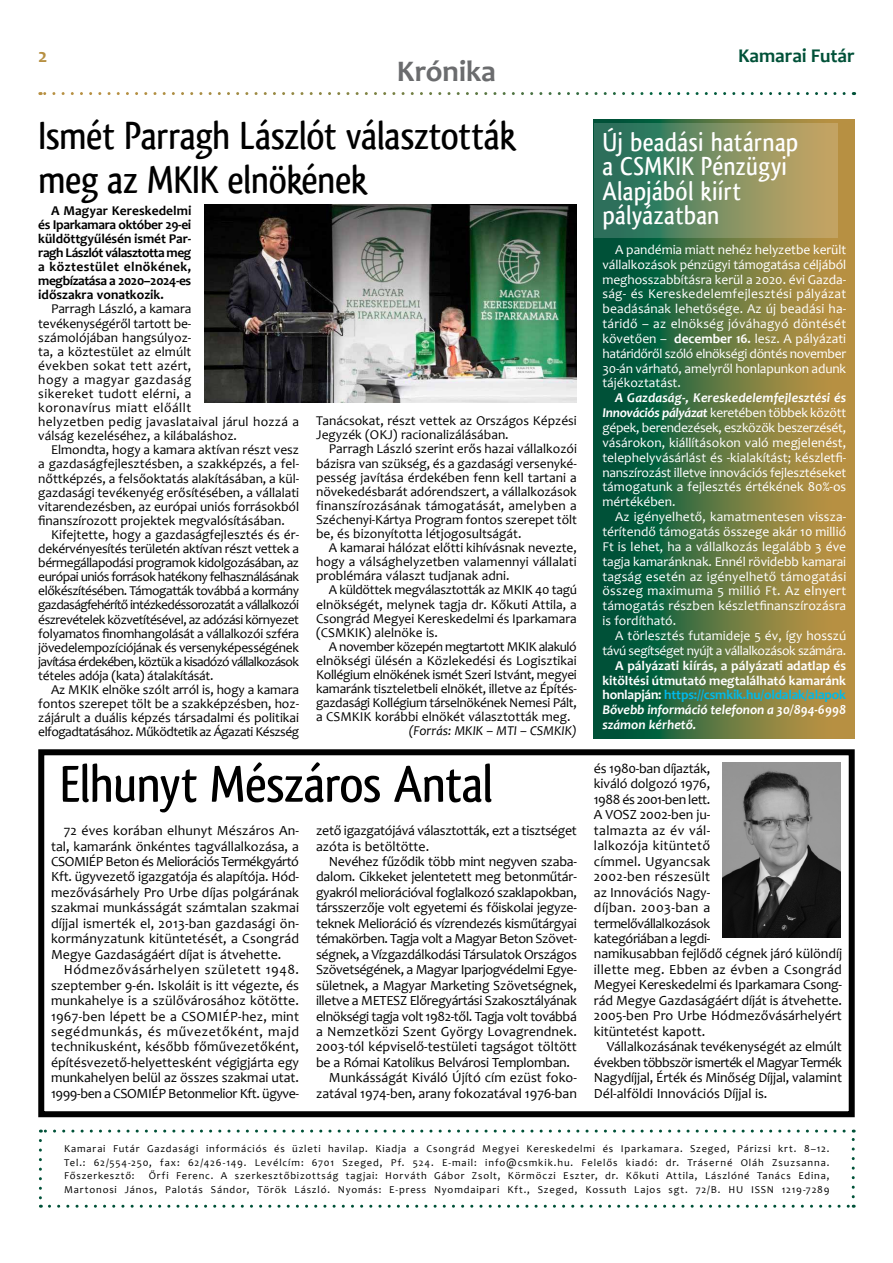
<style>
.page{position:relative;width:893px;height:1263px;background:#fff}
.page>*{position:absolute;margin:0;border:0;box-sizing:border-box;transform-origin:0 0}
.t1{font:500 54px "Qlassik";letter-spacing:-.015em;color:#000}
.t2{font:500 40.5px/43.5px "Qlassik";letter-spacing:-.01em;color:#000}
.t3{font:700 30px "Candara";letter-spacing:-.005em;color:#6b6c6e}
.t4{font:500 27px/24.3px "Qlassik";letter-spacing:.01em;color:#fff}
.t5{font:700 19.5px "Candara";color:#005138}
.t6{font:700 19.5px "Candara";color:#b79042}
.t7{font:13.95px/15.5px "Candara";letter-spacing:-.015em;color:#000;text-align:justify}
.t8{font:13.95px "Candara";letter-spacing:.005em;color:#000}
.t9{font:13.95px "Candara";letter-spacing:.01em;color:#000}
.t10{font:13.5px/14.1px "Candara";color:#000;text-align:justify}
.t11{font:13.5px/14.9px "Candara";color:#fff;text-align:justify}
.t12{font:13.5px/14.1px "Candara";letter-spacing:.02em;color:#000}
.t13{font:700 13.5px/14.9px "Candara";letter-spacing:-.015em;color:#fff;text-align:justify}
.t14{font:700 13.5px/14.1px "Candara";color:#000;text-align:justify}
.t15{font:13.5px/14.9px "Candara";letter-spacing:-.03em;color:#fff;text-align:right}
.t16{font:italic 13.5px "Candara";color:#000}
.t17{font:10.5px/13.5px "Candara";letter-spacing:.08em;color:#000;text-align:justify}
.s1{font-weight:700}
.s2{font-weight:700;font-style:italic}
.s3{color:#00b9e9}
.s4{font-style:italic}
</style>
<div class="page">
<svg style="left:594px;top:119px;width:261px;height:619px;background:#5d7640"></svg>
<svg style="left:40px;top:92px;width:804px;height:3px"></svg>
<svg style="left:39px;top:1140px;width:3px;height:68px"></svg>
<svg style="left:49px;top:1205px;width:805px;height:3px"></svg>
<svg style="left:852px;top:1129px;width:3px;height:68px"></svg>
<svg style="left:40px;top:1129px;width:804px;height:3px"></svg>
<img style="left:204px;top:205px;width:373px;height:198px">
<div style="left:38px;top:749px;width:817px;height:368px;border:6px solid #000"></div>
<img style="left:723px;top:763px;width:118px;height:174px">
<svg style="left:594px;top:123px;width:244px;height:115px;background:#738c61"></svg>
<h3 class="t6" style="left:38px;top:43px;width:11px">2</h3>
<h3 class="t5" style="left:738px;top:43px;width:118px">Kamarai Futár</h3>
<h3 class="t3" style="left:397px;top:53px;width:101px">Krónika</h3>
<h2 class="t2" style="left:38px;top:114px;width:479px">Ismét Parragh Lászlót választották meg az MKIK elnökének</h2>
<p class="t14" style="left:38px;top:203px;width:155px;text-indent:13px">A Magyar Kereskedelmi és Iparkamara október 29-ei küldöttgyűlésén ismét Par&shy;ragh Lászlót választotta meg a köztestület elnökének, megbízatása a 2020–2024-es időszakra vonatkozik.</p>
<p class="t12" style="left:38px;top:302px;width:262px;text-indent:13px">Parragh László, a kamara<br>tevékenységéről tartott be-<br>számolójában hangsúlyoz-<br>ta, a köztestület az elmúlt<br>években sokat tett azért,<br>hogy a magyar gazdaság<br>sikereket tudott elérni, a<br>koronavírus miatt előállt<br>helyzetben pedig javaslataival járul hozzá a válság kezeléséhez, a kilábaláshoz.</p>
<p class="t10" style="left:38px;top:443px;width:262px;text-indent:13px">Elmondta, hogy a kamara aktívan részt vesz a gazdaságfejlesztésben, a szakképzés, a fel&shy;nőttképzés, a felsőoktatás alakításában, a kül&shy;gazdasági tevékenyég erősítésében, a vállalati vitarendezésben, az európai uniós forrásokból finanszírozott projektek megvalósításában.</p>
<p class="t10" style="left:38px;top:527px;width:262px;text-indent:13px">Kifejtette, hogy a gazdaságfejlesztés és ér&shy;dekérvényesítés területén aktívan részt vettek a bérmegállapodási programok kidolgozásában, az európai uniós források hatékony felhasználásának előkészítésében. Támogatták továbbá a kormány gazdaságfehérítő intézkedéssorozatát a vállalkozói észrevételek közvetítésével, az adózási környezet folyamatos finomhangolását a vállalkozói szféra jövedelempozíciójának és versenyképességének javítása érdekében, köztük a kisadózó vállalkozások tételes adója (kata) átalakítását.</p>
<p class="t10" style="left:38px;top:682px;width:262px;text-indent:13px">Az MKIK elnöke szólt arról is, hogy a kamara fontos szerepet tölt be a szakképzésben, hoz&shy;zájárult a duális képzés társadalmi és politikai elfogadtatásához. Működtetik az Ágazati Készség</p>
<h1 class="t1" style="left:60px;top:752px;width:435px">Elhunyt Mészáros Antal</h1>
<p class="t7" style="left:316px;top:823px;width:262px">zető igazgatójává választották, ezt a tisztséget azóta is betöltötte.</p>
<p class="t7" style="left:329px;top:854px;width:250px">Nevéhez fűződik több mint negyven szaba-</p>
<p class="t7" style="left:316px;top:869px;width:262px">dalom. Cikkeket jelentetett meg betonműtár-</p>
<p class="t7" style="left:316px;top:884px;width:262px">gyakról meliorációval foglalkozó szaklapokban,</p>
<p class="t7" style="left:316px;top:900px;width:262px">társszerzője volt egyetemi és főiskolai jegyze-</p>
<p class="t7" style="left:316px;top:915px;width:262px">teknek Melioráció és vízrendezés kisműtárgyai</p>
<p class="t7" style="left:316px;top:931px;width:262px">témakörben. Tagja volt a Magyar Beton Szövet-</p>
<p class="t7" style="left:316px;top:946px;width:262px">ségnek, a Vízgazdálkodási Társulatok Országos</p>
<p class="t7" style="left:316px;top:962px;width:262px">Szövetségének, a Magyar Iparjogvédelmi Egye-</p>
<p class="t7" style="left:316px;top:977px;width:262px">sületnek, a Magyar Marketing Szövetségnek,</p>
<p class="t7" style="left:316px;top:993px;width:262px">illetve a METESZ Előregyártási Szakosztályának</p>
<p class="t7" style="left:316px;top:1008px;width:262px">elnökségi tagja volt 1982-től. Tagja volt továbbá</p>
<p class="t9" style="left:316px;top:1023px;width:262px">a Nemzetközi Szent György Lovagrendnek.</p>
<p class="t8" style="left:316px;top:1038px;width:262px">2003-tól képviselő-testületi tagságot töltött</p>
<p class="t7" style="left:316px;top:1054px;width:255px">be a Római Katolikus Belvárosi Templomban.</p>
<p class="t8" style="left:329px;top:1069px;width:250px">Munkásságát Kiváló Újító cím ezüst foko-</p>
<p class="t7" style="left:316px;top:1085px;width:262px">zatával 1974-ben, arany fokozatával 1976-ban</p>
<p class="t10" style="left:316px;top:414px;width:262px">Tanácsokat, részt vettek az Országos Képzési<br>Jegyzék (OKJ) racionalizálásában.</p>
<p class="t10" style="left:316px;top:442px;width:262px;text-indent:13px">Parragh László szerint erős hazai vállalkozói bázisra van szükség, és a gazdasági versenyké&shy;pesség javítása érdekében fenn kell tartani a növekedésbarát adórendszert, a vállalkozások finanszírozásának támogatását, amelyben a Széchenyi-Kártya Program fontos szerepet tölt be, és bizonyította létjogosultságát.</p>
<p class="t10" style="left:316px;top:540px;width:262px;text-indent:13px">A kamarai hálózat előtti kihívásnak nevezte, hogy a válsághelyzetben valamennyi vállalati problémára választ tudjanak adni.</p>
<p class="t10" style="left:316px;top:583px;width:262px;text-indent:13px">A küldöttek megválasztották az MKIK 40 tagú elnökségét, melynek tagja dr. Kőkuti Attila, a Csongrád Megyei Kereskedelmi és Iparkamara (CSMKIK) alelnöke is.</p>
<p class="t10" style="left:316px;top:639px;width:262px;text-indent:13px">A november közepén megtartott MKIK alakuló elnökségi ülésén a Közlekedési és Logisztikai Kollégium elnökének ismét Szeri Istvánt, megyei kamaránk tiszteletbeli elnökét, illetve az Építés&shy;gazdasági Kollégium társelnökének Nemesi Pált, a CSMKIK korábbi elnökét választották meg.</p>
<p class="t16" style="left:409px;top:722px;width:170px">(Forrás: MKIK – MTI – CSMKIK)</p>
<p class="t7" style="left:51px;top:823px;width:250px;text-indent:13px">72 éves korában elhunyt Mészáros An&shy;tal, kamaránk önkéntes tagvállalkozása, a CSOMIÉP Beton és Meliorációs Termékgyártó Kft. ügyvezető igazgatója és alapítója. Hód&shy;mezővásárhely Pro Urbe díjas polgárának szakmai munkásságát számtalan szakmai díjjal ismerték el, 2013-ban gazdasági ön&shy;kormányzatunk kitüntetését, a Csongrád Megye Gazdaságáért díjat is átvehette.</p>
<p class="t7" style="left:51px;top:962px;width:250px;text-indent:13px">Hódmezővásárhelyen született 1948. szeptember 9-én. Iskoláit is itt végezte, és munkahelye is a szülővárosához kötötte.<br>1967-ben lépett be a CSOMIÉP-hez, mint segédmunkás, és művezetőként, majd technikusként, később főművezetőként, építésvezető-helyettesként végigjárta egy munkahelyen belül az összes szakmai utat.<br>1999-ben a CSOMIÉP Betonmelior Kft. ügyve-</p>
<h3 class="t4" style="left:602px;top:130px;width:197px">Új beadási határnap a CSMKIK Pénzügyi<br>Alapjából kiírt pályázatban</h3>
<p class="t11" style="left:602px;top:242px;width:245px;text-indent:13px">A pandémia miatt nehéz helyzetbe került vállalkozások pénzügyi támogatása céljából meghosszabbításra kerül a 2020. évi Gazda&shy;ság- és Kereskedelemfejlesztési pályázat beadásának lehetősége. Az új beadási ha&shy;táridő – az elnökség jóváhagyó döntését követően – <span class="s1">december 16.</span> lesz. A pályázati határidőről szóló elnökségi döntés november 30-án várható, amelyről honlapunkon adunk tájékoztatást.</p>
<p class="t11" style="left:602px;top:390px;width:245px;text-indent:13px"><span class="s2">A Gazdaság-, Kereskedelemfejlesztési és Innovációs pályázat</span> keretében többek között gépek, berendezések, eszközök beszerzését, vásárokon, kiállításokon való megjelenést, telephelyvásárlást és -kialakítást; készletfi&shy;nanszírozást illetve innovációs fejlesztéseket támogatunk a fejlesztés értékének 80%-os mértékében.</p>
<p class="t11" style="left:602px;top:509px;width:245px;text-indent:13px">Az igényelhető, kamatmentesen vissza&shy;térítendő támogatás összege akár 10 millió Ft is lehet, ha a vállalkozás legalább 3 éve tagja kamaránknak. Ennél rövidebb kamarai tagság esetén az igényelhető támogatási összeg maximuma 5 millió Ft. Az elnyert támogatás részben készletfinanszírozásra is fordítható.</p>
<p class="t15" style="left:602px;top:628px;width:245px">A törlesztés futamideje 5 év, így hosszú távú segítséget nyújt a vállalkozások számára.</p>
<p class="t13" style="left:602px;top:658px;width:245px;text-indent:13px">A pályázati kiírás, a pályázati adatlap és kitöltési útmutató megtalálható kamaránk honlapján: <span class="s3">https://csmkik.hu/oldalak/alapok </span><span class="s4">Bővebb információ telefonon a 30/894-6998 számon kérhető.</span></p>
<p class="t7" style="left:594px;top:761px;width:250px;text-align:left">és 1980-ban díjazták,<br>kiváló dolgozó 1976,<br>1988 és 2001-ben lett.<br>A VOSZ 2002-ben ju-<br>talmazta az év vál-<br>lalkozója kitüntető<br>címmel. Ugyancsak<br>2002-ben részesült<br>az Innovációs Nagy-<br>díjban. 2003-ban a<br>termelővállalkozások<br>kategóriában a legdi-<br>namikusabban fejlődő cégnek járó különdíj illette meg. Ebben az évben a Csongrád<br>Megyei Kereskedelmi és Iparkamara Csong&shy;rád Megye Gazdaságáért díját is átvehette.<br>2005-ben Pro Urbe Hódmezővásárhelyért kitüntetést kapott.</p>
<p class="t7" style="left:594px;top:1039px;width:250px;text-indent:13px">Vállalkozásának tevékenységét az elmúlt években többször ismerték el Magyar Termék Nagydíjjal, Érték és Minőség Díjjal, valamint Dél-alföldi Innovációs Díjjal is.</p>
<p class="t17" style="left:64px;top:1142px;width:767px">Kamarai Futár Gazdasági információs és üzleti havilap. Kiadja a Csongrád Megyei Kereskedelmi és Iparkamara. Szeged, Párizsi krt. 8–12.<br>Tel.: 62/554-250, fax: 62/426-149. Levélcím: 6701 Szeged, Pf. 524. E-mail: info@csmkik.hu. Felelős kiadó: dr. Tráserné Oláh Zsuzsanna.<br>Főszerkesztő:</p>
<p class="t17" style="left:64px;top:1169px;width:767px;text-align:right">Őrfi Ferenc. A szerkesztőbizottság tagjai: Horváth Gábor Zsolt, Körmöczi Eszter, dr. Kőkuti Attila, Lászlóné Tanács Edina,<br>Martonosi János, Palotás Sándor, Török László. Nyomás: E-press Nyomdaipari Kft., Szeged, Kossuth Lajos sgt. 72/B. HU ISSN 1219-7289</p>
</div>
